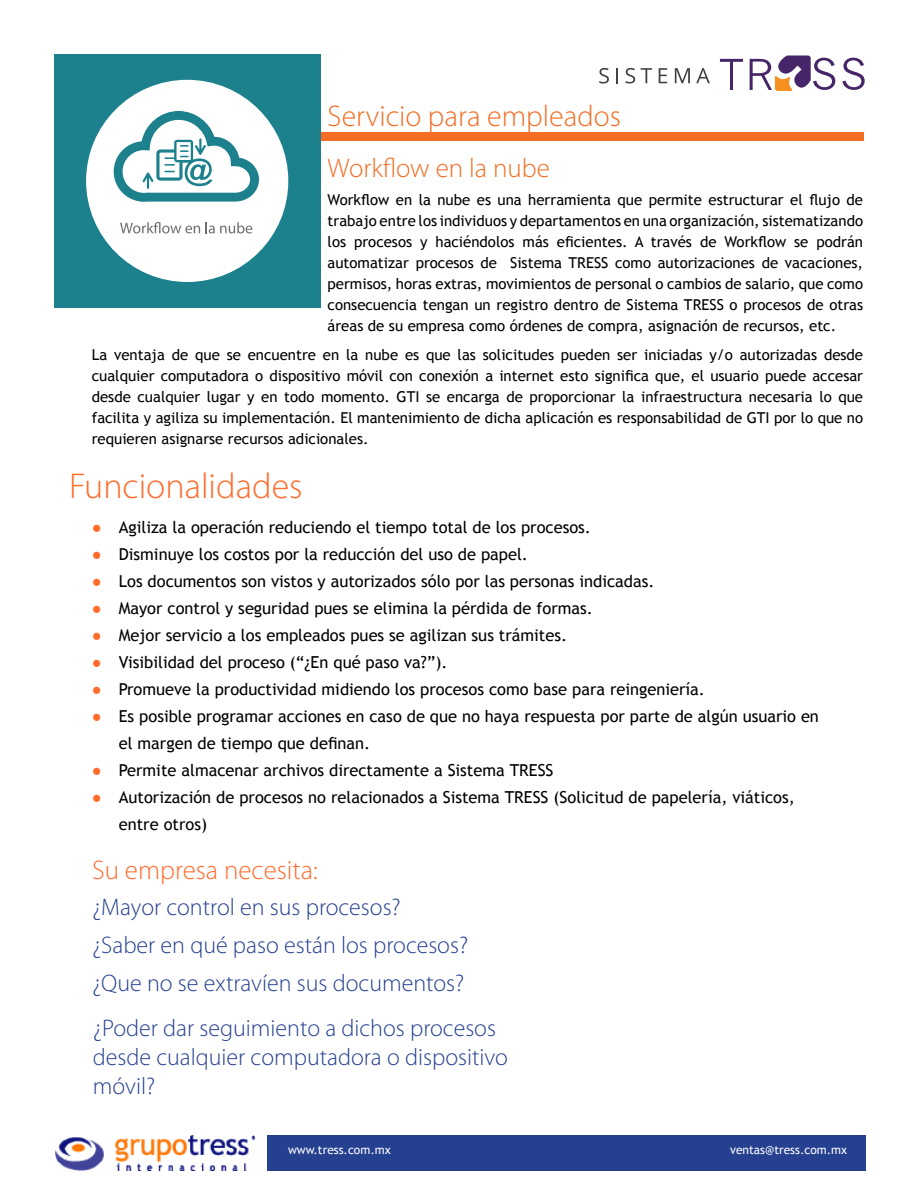
<style>
.page{position:relative;width:918px;height:1188px;background:#fff}
.page>*{position:absolute;margin:0;border:0;box-sizing:border-box;transform-origin:0 0}
.t1{font:300 36px "Myriad Pro";color:#ff6c2c}
.t2{font:300 30px "Myriad Pro";color:#f36e24}
.t3{font:300 27px "Myriad Pro";color:#ff6c2c}
.t4{font:300 27px "Myriad Pro";color:#f36e24}
.t5{font:300 24px/38.2px "Myriad Pro";color:#25408f}
.t6{font:16.5px/27px "Trebuchet MS";color:#000}
.t7{font:15px/21px "Trebuchet MS";color:#000;text-align:justify}
.t8{font:12px "Trebuchet MS";color:#fff}
.s1{color:#ff6c2c}
</style>
<div class="page">
<div style="left:54px;top:132px;width:810px;height:9px;background:#f36e24"></div>
<div style="left:54px;top:54px;width:266px;height:254px;background:#1c808d"></div>
<div style="left:86px;top:80px;width:202px;height:202px;background:#fff;border-radius:50%"></div>
<img style="left:55px;top:1135px;width:200px;height:35px">
<div style="left:267px;top:1135px;width:599px;height:35px;background:#25408f"></div>
<svg style="left:720px;top:59px;width:23px;height:31px"></svg>
<svg style="left:842px;top:58px;width:23px;height:32px"></svg>
<svg style="left:750px;top:56px;width:85px;height:35px"></svg>
<svg style="left:599px;top:68px;width:10px;height:15px"></svg>
<svg style="left:616px;top:68px;width:2px;height:15px"></svg>
<svg style="left:626px;top:68px;width:9px;height:15px"></svg>
<svg style="left:641px;top:68px;width:11px;height:15px"></svg>
<svg style="left:659px;top:68px;width:8px;height:15px"></svg>
<svg style="left:675px;top:68px;width:15px;height:15px"></svg>
<svg style="left:696px;top:68px;width:14px;height:15px"></svg>
<svg style="left:114px;top:111px;width:145px;height:91px"></svg>
<svg style="left:120px;top:222px;width:80px;height:11px"></svg>
<svg style="left:206px;top:222px;width:46px;height:11px"></svg>
<h2 class="t2" style="left:328px;top:98px;width:295px">Servicio para empleados</h2>
<h3 class="t4" style="left:328px;top:152px;width:224px">Workflow en la nube</h3>
<p class="t7" style="left:328px;top:190px;width:537px">Workflow en la nube es una herramienta que permite estructurar el flujo de trabajo entre los individuos y departamentos en una organización, sistematizando los procesos y haciéndolos más eficientes. A través de Workflow se podrán automatizar procesos de Sistema TRESS como autorizaciones de vacaciones, permisos, horas extras, movimientos de personal o cambios de salario, que como consecuencia tengan un registro dentro de Sistema TRESS o procesos de otras áreas de su empresa como órdenes de compra, asignación de recursos, etc.</p>
<p class="t7" style="left:92px;top:344px;width:773px">La ventaja de que se encuentre en la nube es que las solicitudes pueden ser iniciadas y/o autorizadas desde cualquier computadora o dispositivo móvil con conexión a internet esto significa que, el usuario puede accesar desde cualquier lugar y en todo momento. GTI se encarga de proporcionar la infraestructura necesaria lo que facilita y agiliza su implementación. El mantenimiento de dicha aplicación es responsabilidad de GTI por lo que no requieren asignarse recursos adicionales.</p>
<h1 class="t1" style="left:69px;top:465px;width:235px">Funcionalidades</h1>
<p class="t6" style="left:92px;top:514px;width:501px"><span class="s1">●</span> Agiliza la operación reduciendo el tiempo total de los procesos.</p>
<p class="t6" style="left:92px;top:541px;width:438px"><span class="s1">●</span> Disminuye los costos por la reducción del uso de papel.</p>
<p class="t6" style="left:92px;top:568px;width:564px"><span class="s1">●</span> Los documentos son vistos y autorizados sólo por las personas indicadas.</p>
<p class="t6" style="left:92px;top:595px;width:503px"><span class="s1">●</span> Mayor control y seguridad pues se elimina la pérdida de formas.</p>
<p class="t6" style="left:92px;top:622px;width:477px"><span class="s1">●</span> Mejor servicio a los empleados pues se agilizan sus trámites.</p>
<p class="t6" style="left:92px;top:649px;width:357px"><span class="s1">●</span> Visibilidad del proceso (“¿En qué paso va?”).</p>
<p class="t6" style="left:92px;top:676px;width:615px"><span class="s1">●</span> Promueve la productividad midiendo los procesos como base para reingeniería.</p>
<p class="t6" style="left:119px;top:703px;width:702px;text-indent:-27px"><span class="s1">●</span> Es posible programar acciones en caso de que no haya respuesta por parte de algún usuario en el margen de tiempo que definan.</p>
<p class="t6" style="left:92px;top:757px;width:463px"><span class="s1">●</span> Permite almacenar archivos directamente a Sistema TRESS</p>
<p class="t6" style="left:119px;top:784px;width:678px;text-indent:-27px"><span class="s1">●</span> Autorización de procesos no relacionados a Sistema TRESS (Solicitud de papelería, viáticos, entre otros)</p>
<h3 class="t3" style="left:92px;top:854px;width:227px">Su empresa necesita:</h3>
<h3 class="t5" style="left:92px;top:887px;width:378px">¿Mayor control en sus procesos? ¿Saber en qué paso están los procesos? ¿Que no se extravíen sus documentos?</h3>
<h3 class="t5" style="left:93px;top:1014px;width:417px;line-height:28.8px">¿Poder dar seguimiento a dichos procesos desde cualquier computadora o dispositivo móvil?</h3>
<p class="t8" style="left:288px;top:1142px;width:104px">www.tress.com.mx</p>
<p class="t8" style="left:730px;top:1142px;width:118px">ventas@tress.com.mx</p>
</div>
